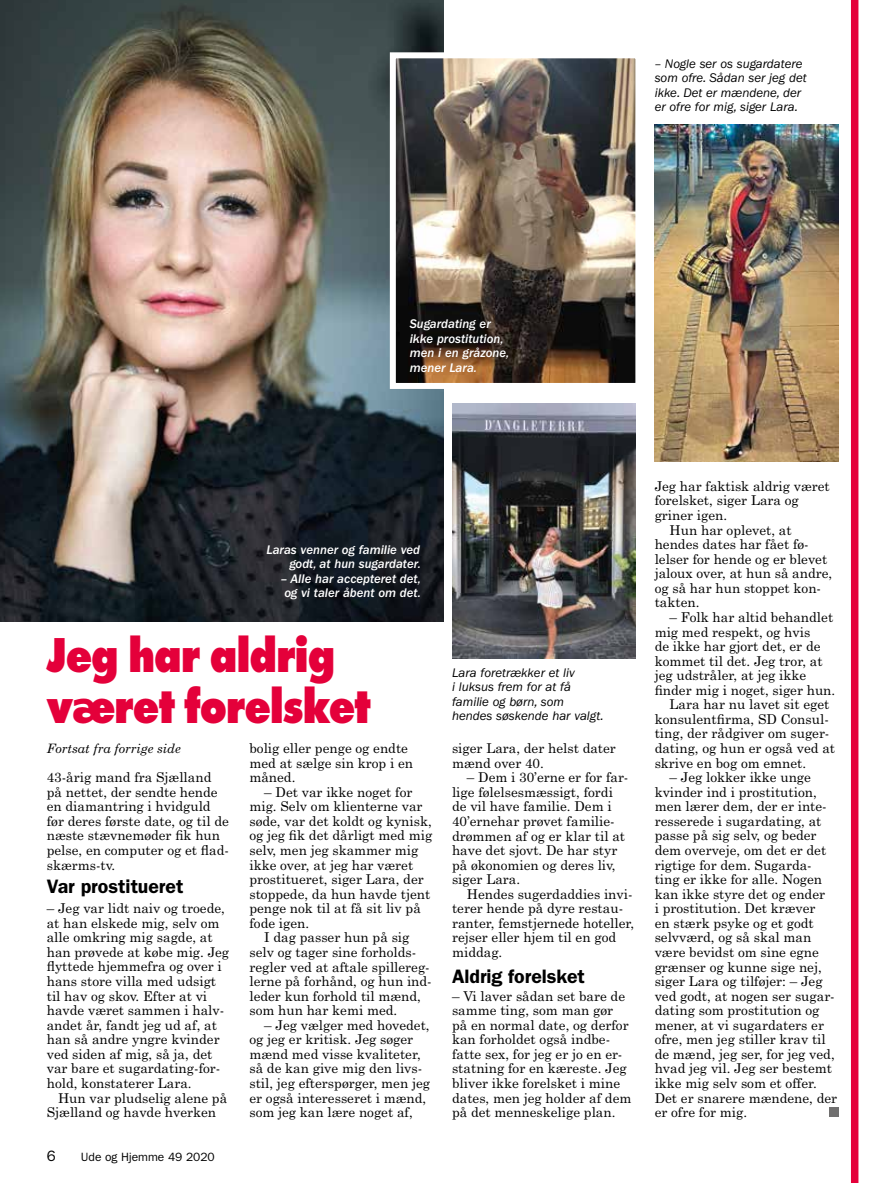
<style>
.page{position:relative;width:885px;height:1183px;background:#fff}
.page>*{position:absolute;margin:0;border:0;box-sizing:border-box;transform-origin:0 0}
.t1{font:800 45px/51px "Futura Std";letter-spacing:-.025em;color:#e4003a;scale:.85 1}
.t2{font:600 19.5px "ITC Franklin Gothic Std";color:#000}
.t3{font:15px "ITC Franklin Gothic Std";color:#000}
.t4{font:13.5px/14.5px "Century Schoolbook Std";color:#000}
.t5{font:italic 12.9px/14.5px "ITC Franklin Gothic Std";color:#000}
.t6{font:12.9px/14.5px "ITC Franklin Gothic Std Med It";color:#fff}
.t7{font:italic 12.9px "Century Schoolbook Std";color:#000}
.t8{font:12px "ITC Franklin Gothic Std";color:#000}
</style>
<div class="page">
<img style="left:0;top:0;width:443px;height:621px">
<img style="left:452px;top:403px;width:183px;height:255px">
<img style="left:654px;top:124px;width:184px;height:337px">
<img style="left:397px;top:59px;width:237px;height:323px">
<div style="left:390px;top:52px;width:251px;height:337px;border:6px solid #fff"></div>
<div style="left:850px;top:0;width:8px;height:1182px;background:#e4003a"></div>
<div style="left:828px;top:1107px;width:10px;height:9px;background:#706f6f"></div>
<p class="t5" style="left:654px;top:56px;width:154px">– Nogle ser os sugardatere som ofre. Sådan ser jeg det ikke. Det er mændene, der er ofre for mig, siger Lara.</p>
<p class="t6" style="left:409px;top:317px;width:101px">Sugardating er ikke prostitution, men i en gråzone, mener Lara.</p>
<p class="t6" style="left:266px;top:542px;width:156px;text-align:right">Laras venner og familie ved godt, at hun sugardater.</p>
<p class="t6" style="left:281px;top:571px;width:141px">– Alle har accepteret det, og vi taler åbent om det.</p>
<h1 class="t1" style="left:47px;top:629px;width:383px">Jeg har aldrig været forelsket</h1>
<p class="t7" style="left:47px;top:740px;width:135px">Fortsat fra forrige side</p>
<p class="t4" style="left:47px;top:769px;width:184px">43-årig mand fra Sjælland på nettet, der sendte hende en diamantring i hvidguld før deres første date, og til de næste stævnemøder fik hun pelse, en computer og et flad&shy;skærms-tv.</p>
<h2 class="t2" style="left:47px;top:874px;width:138px">Var prostitueret</h2>
<p class="t4" style="left:47px;top:900px;width:184px">– Jeg var lidt naiv og troede, at han elskede mig, selv om alle omkring mig sagde, at han prøvede at købe mig. Jeg flyttede hjemmefra og over i hans store villa med udsigt til hav og skov. Efter at vi havde været sammen i halv&shy;andet år, fandt jeg ud af, at han så andre yngre kvinder ved siden af mig, så ja, det var bare et sugardating-for&shy;hold, konstaterer Lara.</p>
<p class="t4" style="left:47px;top:1089px;width:182px;text-indent:11px">Hun var pludselig alene på<br>Sjælland og havde hverken</p>
<p class="t3" style="left:47px;top:1146px;width:10px">6</p>
<p class="t8" style="left:81px;top:1149px;width:135px">Ude og Hjemme 49 2020</p>
<p class="t4" style="left:249px;top:740px;width:165px">bolig eller penge og endte med at sælge sin krop i en måned.</p>
<p class="t4" style="left:264px;top:784px;width:150px">– Det var ikke noget for</p>
<p class="t4" style="left:249px;top:798px;width:175px">mig. Selv om klienterne var</p>
<p class="t4" style="left:249px;top:813px;width:184px">søde, var det koldt og kynisk,</p>
<p class="t4" style="left:249px;top:827px;width:184px">og jeg fik det dårligt med mig</p>
<p class="t4" style="left:249px;top:842px;width:170px">selv, men jeg skammer mig</p>
<p class="t4" style="left:249px;top:856px;width:165px">ikke over, at jeg har været</p>
<p class="t4" style="left:249px;top:871px;width:176px">prostitueret, siger Lara, der</p>
<p class="t4" style="left:249px;top:886px;width:182px">stoppede, da hun havde tjent</p>
<p class="t4" style="left:249px;top:900px;width:173px">penge nok til at få sit liv på</p>
<p class="t4" style="left:249px;top:915px;width:61px">fode igen.</p>
<p class="t4" style="left:264px;top:929px;width:147px">I dag passer hun på sig</p>
<p class="t4" style="left:249px;top:944px;width:168px">selv og tager sine forholds-</p>
<p class="t4" style="left:249px;top:958px;width:182px">regler ved at aftale spillereg-</p>
<p class="t4" style="left:249px;top:973px;width:184px">lerne på forhånd, og hun ind-</p>
<p class="t4" style="left:249px;top:987px;width:173px">leder kun forhold til mænd,</p>
<p class="t4" style="left:249px;top:1002px;width:149px">som hun har kemi med.</p>
<p class="t4" style="left:249px;top:1016px;width:182px;text-indent:15px">– Jeg vælger med hovedet, og jeg er kritisk. Jeg søger mænd med visse kvaliteter, så de kan give mig den livs&shy;stil, jeg efterspørger, men jeg er også interesseret i mænd, som jeg kan lære noget af,</p>
<p class="t5" style="left:452px;top:665px;width:153px">Lara foretrækker et liv<br>i luksus frem for at få familie og børn, som hendes søskende har valgt.</p>
<p class="t4" style="left:452px;top:740px;width:165px">siger Lara, der helst dater mænd over 40.</p>
<p class="t4" style="left:452px;top:769px;width:178px;text-indent:15px">– Dem i 30’erne er for far&shy;lige følelsesmæssigt, fordi de vil have familie. Dem i<br>40’ernehar prøvet familie&shy;drømmen af og er klar til at have det sjovt. De har styr på økonomien og deres liv, siger Lara.</p>
<p class="t4" style="left:452px;top:886px;width:183px;text-indent:15px">Hendes sugerdaddies invi&shy;terer hende på dyre restau&shy;ranter, femstjernede hoteller, rejser eller hjem til en god middag.</p>
<h2 class="t2" style="left:452px;top:964px;width:134px">Aldrig forelsket</h2>
<p class="t4" style="left:452px;top:987px;width:181px">– Vi laver sådan set bare de samme ting, som man gør på en normal date, og derfor kan forholdet også indbe&shy;fatte sex, for jeg er jo en er&shy;statning for en kæreste. Jeg bliver ikke forelsket i mine dates, men jeg holder af dem på det menneskelige plan.</p>
<p class="t4" style="left:654px;top:478px;width:177px">Jeg har faktisk aldrig været</p>
<p class="t4" style="left:654px;top:493px;width:146px">forelsket, siger Lara og</p>
<p class="t4" style="left:654px;top:507px;width:74px">griner igen.</p>
<p class="t4" style="left:669px;top:522px;width:124px">Hun har oplevet, at</p>
<p class="t4" style="left:654px;top:536px;width:156px">hendes dates har fået fø-</p>
<p class="t4" style="left:654px;top:551px;width:174px">lelser for hende og er blevet</p>
<p class="t4" style="left:654px;top:565px;width:179px">jaloux over, at hun så andre,</p>
<p class="t4" style="left:654px;top:580px;width:168px">og så har hun stoppet kon-</p>
<p class="t4" style="left:654px;top:594px;width:46px">takten.</p>
<p class="t4" style="left:669px;top:609px;width:165px">– Folk har altid behandlet</p>
<p class="t4" style="left:654px;top:624px;width:157px">mig med respekt, og hvis</p>
<p class="t4" style="left:654px;top:638px;width:167px">de ikke har gjort det, er de</p>
<p class="t4" style="left:654px;top:653px;width:169px">kommet til det. Jeg tror, at</p>
<p class="t4" style="left:654px;top:667px;width:153px">jeg udstråler, at jeg ikke</p>
<p class="t4" style="left:654px;top:682px;width:182px">finder mig i noget, siger hun.</p>
<p class="t4" style="left:669px;top:696px;width:161px">Lara har nu lavet sit eget</p>
<p class="t4" style="left:654px;top:711px;width:176px">konsulentfirma, SD Consul-</p>
<p class="t4" style="left:654px;top:725px;width:176px">ting, der rådgiver om suger-</p>
<p class="t4" style="left:654px;top:740px;width:182px">dating, og hun er også ved at</p>
<p class="t4" style="left:654px;top:755px;width:153px">skrive en bog om emnet.</p>
<p class="t4" style="left:654px;top:769px;width:184px;text-indent:15px">– Jeg lokker ikke unge kvinder ind i prostitution, men lærer dem, der er inte&shy;resserede i sugardating, at passe på sig selv, og beder dem overveje, om det er det rigtige for dem. Sugarda&shy;ting er ikke for alle. Nogen kan ikke styre det og ender<br>i prostitution. Det kræver<br>en stærk psyke og et godt selvværd, og så skal man være bevidst om sine egne grænser og kunne sige nej, siger Lara og tilføjer: – Jeg ved godt, at nogen ser sugar&shy;dating som prostitution og mener, at vi sugardaters er ofre, men jeg stiller krav til de mænd, jeg ser, for jeg ved, hvad jeg vil. Jeg ser bestemt ikke mig selv som et offer.<br>Det er snarere mændene, der er ofre for mig.</p>
</div>
